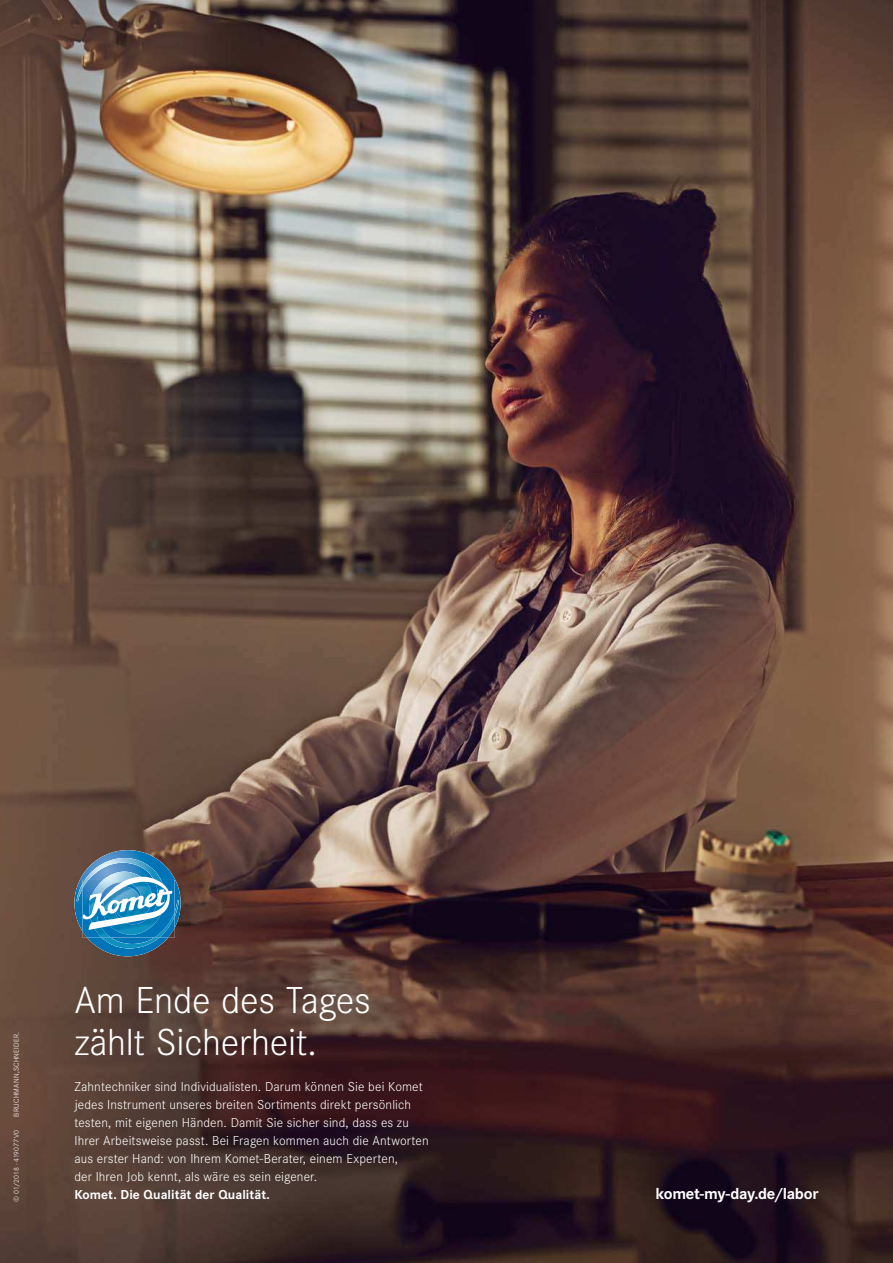
<style>
.page{position:relative;width:893px;height:1263px;background:#fff}
.page>*{position:absolute;margin:0;border:0;box-sizing:border-box;transform-origin:0 0}
.t1{font:300 39px/42px "Corporate SOT";letter-spacing:-.01em;color:#fff}
.t2{font:700 16.5px "Corporate SOT";letter-spacing:-.02em;color:#fff}
.t3{font:300 13.5px/18px "Corporate SOT";letter-spacing:.01em;color:#fff}
.t4{font:700 13.5px "Corporate SOT";color:#fff}
.t5{font:300 7.5px "Corporate SOT";letter-spacing:.025em;color:#fff}
.t6{font:300 7.5px "Corporate SOT";letter-spacing:-.01em;color:#fff}
</style>
<div class="page">
<img style="left:0;top:0;width:893px;height:1263px">
<svg style="left:74px;top:850px;width:107px;height:98px;background:#5691b3"></svg>
<p class="t5" style="left:14px;top:1117px;width:86px;rotate:-90deg">BRUCHMANN,SCHNEIDER.</p>
<p class="t6" style="left:14px;top:1202px;width:73px;rotate:-90deg">© 01/2018 · 419077V0</p>
<h1 class="t1" style="left:74px;top:983px;width:298px">Am Ende des Tages zählt Sicherheit.</h1>
<p class="t3" style="left:74px;top:1079px;width:356px">Zahntechniker sind Individualisten. Darum können Sie bei Komet jedes Instrument unseres breiten Sortiments direkt persönlich testen, mit eigenen Händen. Damit Sie sicher sind, dass es zu Ihrer Arbeitsweise passt. Bei Fragen kommen auch die Antworten aus erster Hand: von Ihrem Komet-Berater, einem Experten,<br>der Ihren Job kennt, als wäre es sein eigener.</p>
<p class="t4" style="left:74px;top:1190px;width:197px">Komet. Die Qualität der Qualität.</p>
<p class="t2" style="left:656px;top:1188px;width:164px">komet-my-day.de/labor</p>
</div>
